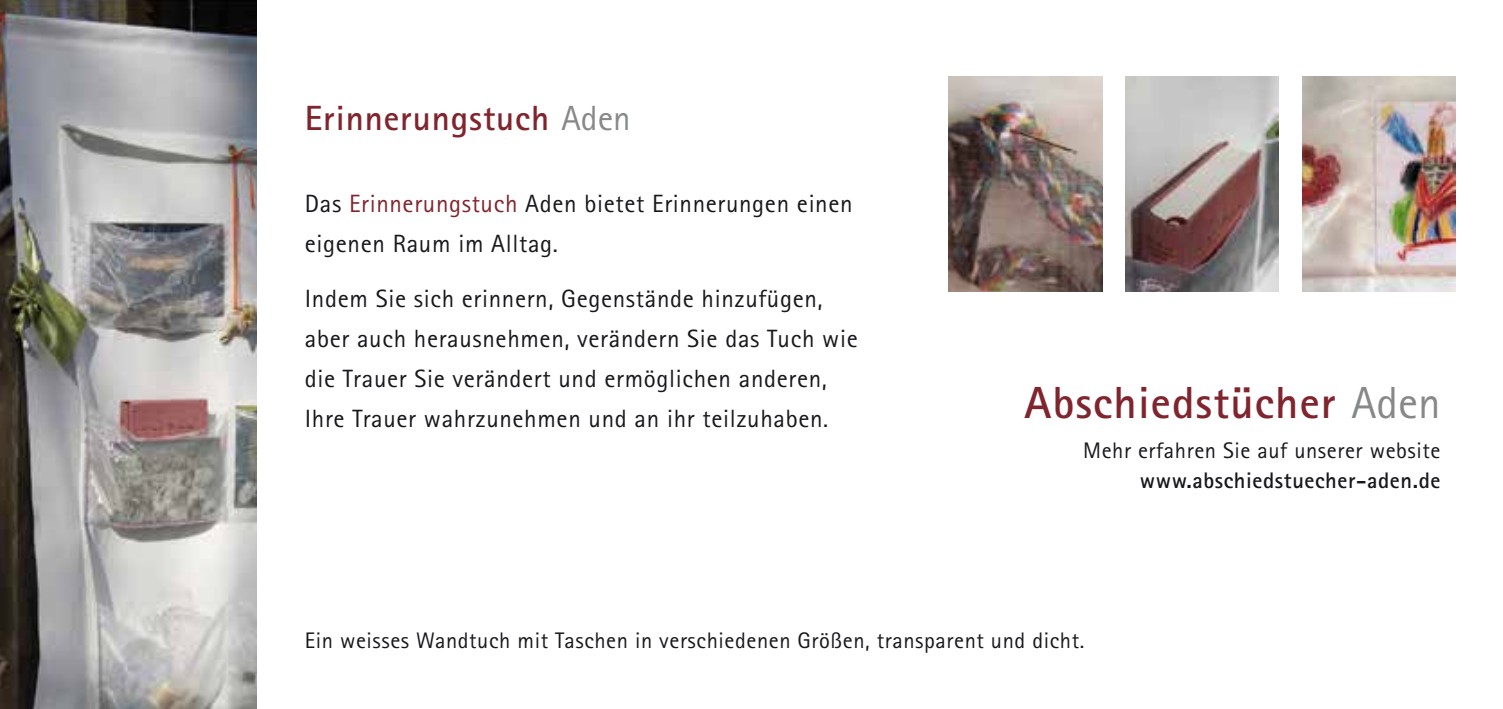
<style>
.page{position:relative;width:1503px;height:709px;background:#fff}
.page>*{position:absolute;margin:0;border:0;box-sizing:border-box;transform-origin:0 0}
.t1{font:700 45px "Rotis Sans Serif";letter-spacing:.025em;color:#80252e}
.t2{font:700 35px "Rotis Sans Serif";letter-spacing:.025em;color:#80252e}
.t3{font:25px/40px "Rotis Sans Serif";letter-spacing:.025em;color:#1a171c}
.t4{font:22.5px/30px "Rotis Sans Serif";letter-spacing:.025em;color:#1a171c;text-align:right}
.s1{font-weight:400;color:#87888a}
.s2{color:#80252e}
.s3{font-weight:700}
</style>
<div class="page">
<img style="left:1302px;top:76px;width:153px;height:216px">
<img style="left:948px;top:76px;width:155px;height:216px">
<img style="left:1125px;top:76px;width:153px;height:216px">
<img style="left:0;top:0;width:257px;height:709px">
<p class="t2" style="left:305px;top:96px;width:327px">Erinnerungstuch <span class="s1">Aden</span></p>
<p class="t3" style="left:305px;top:184px;width:549px">Das <span class="s2">Erinnerungstuch</span> Aden bietet Erinnerungen einen eigenen Raum im Alltag.</p>
<p class="t3" style="left:305px;top:279px;width:554px">Indem Sie sich erinnern, Gegenstände hinzufügen, aber auch herausnehmen, verändern Sie das Tuch wie die Trauer Sie verändert und ermöglichen anderen, Ihre Trauer wahrzunehmen und an ihr teilzuhaben.</p>
<p class="t1" style="left:1024px;top:374px;width:418px">Abschiedstücher <span class="s1">Aden</span></p>
<p class="t4" style="left:1083px;top:435px;width:359px">Mehr erfahren Sie auf unserer website <span class="s3">www.abschiedstuecher-aden.de</span></p>
<p class="t4" style="left:305px;top:625px;width:781px">Ein weisses Wandtuch mit Taschen in verschiedenen Größen, transparent und dicht.</p>
</div>
